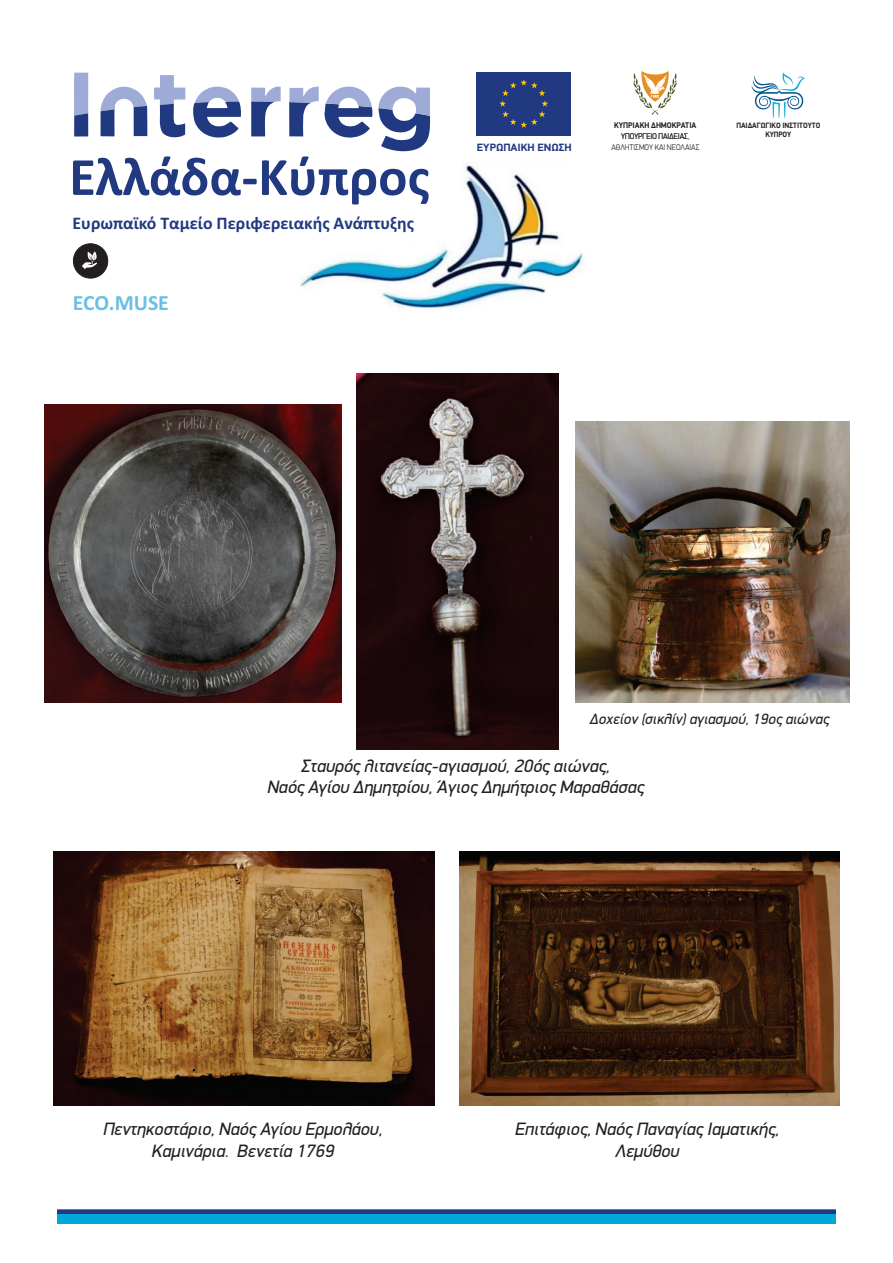
<style>
.page{position:relative;width:893px;height:1263px;background:#fff}
.page>*{position:absolute;margin:0;border:0;box-sizing:border-box;transform-origin:0 0}
.t1{font:700 54.45px "Calibri";color:#213980}
.t2{font:700 21.75px "Calibri";color:#6abfe4}
.t3{font:italic 18px/21.6px "PF Din Display";color:#231f20;text-align:center}
.t4{font:700 17.7px "Calibri";color:#213980}
.t5{font:italic 15px "PF Din Display";color:#231f20}
.t6{font:700 10.65px "PF Din Display";color:#213981;scale:1.05 1}
.t7{font:300 8.25px/11.6px "PF Din Display";color:#231f20;text-align:center;scale:.93 1}
.t8{font:700 8.25px "PF Din Display";color:#231f20;scale:.93 1}
.t9{font:700 7.8px/9.3px "PF Din Display";color:#231f20;text-align:center;scale:.93 1}
</style>
<div class="page">
<div style="left:57px;top:1209px;width:779px;height:15px;background:#03a7d7"></div>
<div style="left:73px;top:243px;width:35px;height:35px;background:#231f20;border:1px solid #231f20;border-radius:50%"></div>
<div style="left:476px;top:72px;width:95px;height:64px;background:#213981"></div>
<svg style="left:499px;top:79px;width:49px;height:49px"></svg>
<svg style="left:82px;top:251px;width:15px;height:18px"></svg>
<svg style="left:633px;top:71px;width:44px;height:44px"></svg>
<svg style="left:752px;top:73px;width:53px;height:45px"></svg>
<svg style="left:154px;top:75px;width:32px;height:63px"></svg>
<svg style="left:193px;top:86px;width:48px;height:52px"></svg>
<svg style="left:289px;top:86px;width:141px;height:66px"></svg>
<svg style="left:251px;top:86px;width:30px;height:50px"></svg>
<svg style="left:101px;top:86px;width:46px;height:50px"></svg>
<svg style="left:74px;top:73px;width:14px;height:63px"></svg>
<img style="left:300px;top:164px;width:283px;height:145px">
<hr style="left:57px;top:1210px;width:779px;height:3px;background:#213980">
<img style="left:45px;top:405px;width:297px;height:298px">
<img style="left:356px;top:373px;width:203px;height:377px">
<img style="left:576px;top:421px;width:273px;height:282px">
<img style="left:460px;top:851px;width:380px;height:255px">
<img style="left:53px;top:851px;width:382px;height:255px">
<h1 class="t1" style="left:69px;top:154px;width:362px">Ελλάδα-Κύπρος</h1>
<p class="t4" style="left:73px;top:215px;width:343px">Ευρωπαϊκό Ταμείο Περιφερειακής Ανάπτυξης</p>
<p class="t2" style="left:73px;top:294px;width:98px">ECO.MUSE</p>
<p class="t6" style="left:477px;top:143px;width:92px">ΕΥΡΩΠΑΙΚΗ ΕΝΩΣΗ</p>
<p class="t8" style="left:614px;top:122px;width:90px">ΚΥΠΡΙΑΚΗ ΔΗΜΟΚΡΑΤΙΑ</p>
<p class="t7" style="left:611px;top:131px;width:96px">ΥΠΟΥΡΓΕΙΟ ΠΑΙΔΕΙΑΣ,<br>ΑΘΛΗΤΙΣΜΟΥ ΚΑΙ ΝΕΟΛΑΙΑΣ</p>
<p class="t9" style="left:736px;top:121px;width:92px">ΠΑΙΔΑΓΩΓΙΚΟ ΙΝΣΤΙΤΟΥΤΟ<br>ΚΥΠΡΟΥ</p>
<p class="t5" style="left:590px;top:713px;width:241px">Δοχείον (σικλίν) αγιασµού, 19ος αιώνας</p>
<p class="t3" style="left:267px;top:756px;width:379px">Σταυρός λιτανείας-αγιασµού, 20ός αιώνας,<br>Ναός Αγίου Δηµητρίου, Άγιος Δηµήτριος Μαραθάσας</p>
<p class="t3" style="left:103px;top:1120px;width:281px">Πεντηκοστάριο, Ναός Αγίου Ερµολάου,<br>Καµινάρια. Βενετία 1769</p>
<p class="t3" style="left:515px;top:1120px;width:266px">Επιτάφιος, Ναός Παναγίας Ιαµατικής,<br>Λεµύθου</p>
</div>
